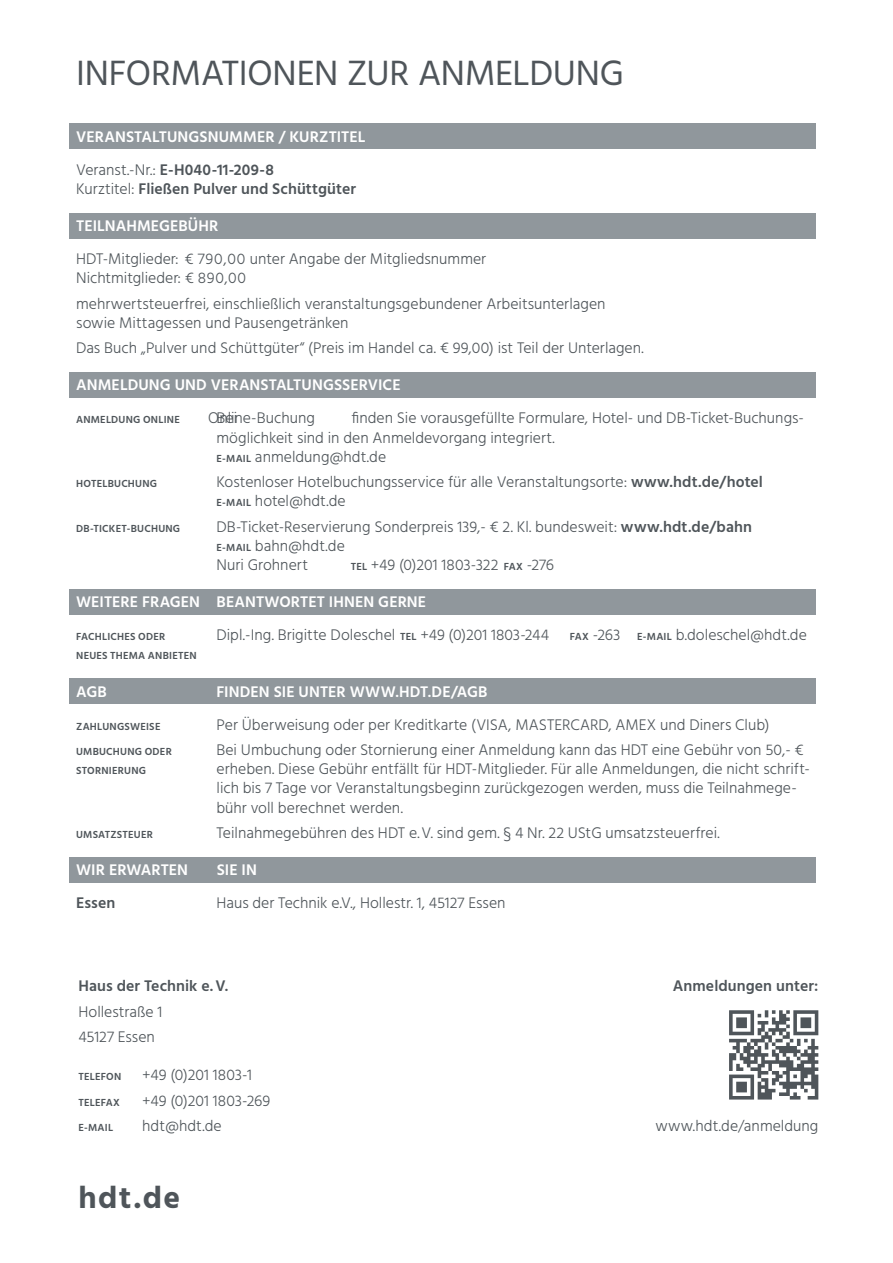
<style>
.page{position:relative;width:893px;height:1263px;background:#fff}
.page>*{position:absolute;margin:0;border:0;box-sizing:border-box;transform-origin:0 0}
.t1{font:36px "Hind";letter-spacing:-.01em;color:#4f555a}
.t2{font:700 31.5px "Hind";color:#4f555a}
.t3{font:300 15.75px/19.2px "Hind";color:#4f555a}
.t4{font:600 15.75px/33px "Hind";letter-spacing:.005em;color:#fff}
.t5{font:600 15.75px "Hind";letter-spacing:.005em;color:#4f555a}
.t6{font:600 10.5px "Hind";letter-spacing:.02em;color:#4f555a}
.s1{font-weight:300;color:#4f555a}
.s2{color:#4f555a}
.s3{font-weight:300}
.s4{font-weight:600;font-size:10.5px}
.s5{font-weight:600}
</style>
<div class="page">
<div style="left:70px;top:124px;width:746px;height:25px;background:#90979c"></div>
<div style="left:70px;top:213px;width:746px;height:25px;background:#90979c"></div>
<div style="left:70px;top:372px;width:746px;height:26px;background:#90979c"></div>
<div style="left:70px;top:589px;width:746px;height:26px;background:#90979c"></div>
<div style="left:70px;top:678px;width:746px;height:26px;background:#90979c"></div>
<div style="left:70px;top:857px;width:746px;height:26px;background:#90979c"></div>
<svg style="left:729px;top:1010px;width:89px;height:89px"></svg>
<h1 class="t1" style="left:76px;top:52px;width:549px">INFORMATIONEN ZUR ANMELDUNG</h1>
<p class="t4" style="left:76px;top:120px;width:291px">VERANSTALTUNGSNUMMER / KURZTITEL<br><span class="s1">Veranst.-Nr.:</span> <span class="s2">E-H040-11-209-8</span></p>
<p class="t5" style="left:76px;top:179px;width:281px"><span class="s3">Kurztitel:</span> Fließen Pulver und Schüttgüter</p>
<p class="t4" style="left:76px;top:209px;width:144px">TEILNAHMEGEBÜHR</p>
<p class="t3" style="left:76px;top:249px;width:412px">HDT-Mitglieder: € 790,00 unter Angabe der Mitgliedsnummer<br>Nichtmitglieder: € 890,00</p>
<p class="t3" style="left:76px;top:294px;width:531px">mehrwertsteuerfrei, einschließlich veranstaltungsgebundener Arbeitsunterlagen sowie Mittagessen und Pausengetränken</p>
<p class="t3" style="left:76px;top:338px;width:569px">Das Buch „Pulver und Schüttgüter“ (Preis im Handel ca. € 99,00) ist Teil der Unterlagen.</p>
<p class="t4" style="left:76px;top:368px;width:326px">ANMELDUNG UND VERANSTALTUNGSSERVICE</p>
<p class="t6" style="left:76px;top:414px;width:105px">ANMELDUNG ONLINE</p>
<p class="t3" style="left:217px;top:408px;width:22px">Bei</p>
<p class="t3" style="left:208px;top:408px;width:108px">Online-Buchung</p>
<p class="t3" style="left:216px;top:408px;width:589px;text-indent:135px">finden Sie vorausgefüllte Formulare, Hotel- und DB-Ticket-Buchungs&shy;möglichkeit sind in den Anmeldevorgang integriert.<br><span class="s4">E-MAIL</span> anmeldung@hdt.de</p>
<p class="t6" style="left:76px;top:477px;width:82px">HOTELBUCHUNG</p>
<p class="t3" style="left:216px;top:472px;width:548px">Kostenloser Hotelbuchungsservice für alle Veranstaltungsorte: <span class="s5">www.hdt.de/hotel<br></span><span class="s4">E-MAIL</span> hotel@hdt.de</p>
<p class="t6" style="left:76px;top:522px;width:106px">DB-TICKET-BUCHUNG</p>
<p class="t3" style="left:216px;top:517px;width:537px">DB-Ticket-Reservierung Sonderpreis 139,- € 2. Kl. bundesweit: <span class="s5">www.hdt.de/bahn<br></span><span class="s4">E-MAIL</span> bahn@hdt.de<br>Nuri Grohnert</p>
<p class="t3" style="left:351px;top:555px;width:205px"><span class="s4">TEL</span> +49 (0)201 1803-322 <span class="s4">FAX</span> -276</p>
<p class="t4" style="left:76px;top:585px;width:352px">WEITERE FRAGEN BEANTWORTET IHNEN GERNE</p>
<p class="t6" style="left:76px;top:630px;width:91px">FACHLICHES ODER</p>
<p class="t3" style="left:216px;top:625px;width:334px">Dipl.-Ing. Brigitte Doleschel <span class="s4">TEL</span> +49 (0)201 1803-244</p>
<p class="t3" style="left:570px;top:625px;width:239px"><span class="s4">FAX</span> -263 <span class="s4">E-MAIL</span> b.doleschel@hdt.de</p>
<p class="t6" style="left:76px;top:650px;width:122px">NEUES THEMA ANBIETEN</p>
<p class="t4" style="left:76px;top:675px;width:32px">AGB</p>
<p class="t4" style="left:217px;top:675px;width:272px">FINDEN SIE UNTER WWW.HDT.DE/AGB</p>
<p class="t6" style="left:76px;top:720px;width:86px">ZAHLUNGSWEISE</p>
<p class="t3" style="left:216px;top:714px;width:554px">Per Überweisung oder per Kreditkarte (VISA, MASTERCARD, AMEX und Diners Club)</p>
<p class="t6" style="left:76px;top:745px;width:97px">UMBUCHUNG ODER</p>
<p class="t3" style="left:216px;top:740px;width:589px">Bei Umbuchung oder Stornierung einer Anmeldung kann das HDT eine Gebühr von 50,- €</p>
<p class="t6" style="left:76px;top:764px;width:71px">STORNIERUNG</p>
<p class="t3" style="left:216px;top:759px;width:595px">erheben. Diese Gebühr entfällt für HDT-Mitglieder. Für alle Anmeldungen, die nicht schrift&shy;lich bis 7 Tage vor Veranstaltungsbeginn zurückgezogen werden, muss die Teilnahmege&shy;bühr voll berechnet werden.</p>
<p class="t6" style="left:76px;top:828px;width:78px">UMSATZSTEUER</p>
<p class="t3" style="left:217px;top:823px;width:505px">Teilnahmegebühren des HDT e. V. sind gem. § 4 Nr. 22 UStG umsatzsteuerfrei.</p>
<p class="t4" style="left:76px;top:853px;width:113px">WIR ERWARTEN</p>
<p class="t4" style="left:217px;top:853px;width:42px">SIE IN</p>
<p class="t5" style="left:76px;top:893px;width:41px">Essen</p>
<p class="t3" style="left:216px;top:893px;width:290px">Haus der Technik e.V., Hollestr. 1, 45127 Essen</p>
<p class="t5" style="left:78px;top:976px;width:151px">Haus der Technik e. V.</p>
<p class="t3" style="left:78px;top:998px;width:85px;line-height:25.5px">Hollestraße 1<br>45127 Essen</p>
<p class="t6" style="left:78px;top:1071px;width:44px">TELEFON</p>
<p class="t3" style="left:142px;top:1065px;width:111px">+49 (0)201 1803-1</p>
<p class="t6" style="left:78px;top:1096px;width:43px">TELEFAX</p>
<p class="t3" style="left:142px;top:1091px;width:129px">+49 (0)201 1803-269</p>
<p class="t6" style="left:78px;top:1122px;width:36px">E-MAIL</p>
<p class="t3" style="left:142px;top:1116px;width:81px">hdt@hdt.de</p>
<p class="t3" style="left:655px;top:1116px;width:165px">www.hdt.de/anmeldung</p>
<p class="t5" style="left:673px;top:976px;width:147px">Anmeldungen unter:</p>
<h2 class="t2" style="left:78px;top:1179px;width:103px">hdt.de</h2>
</div>
